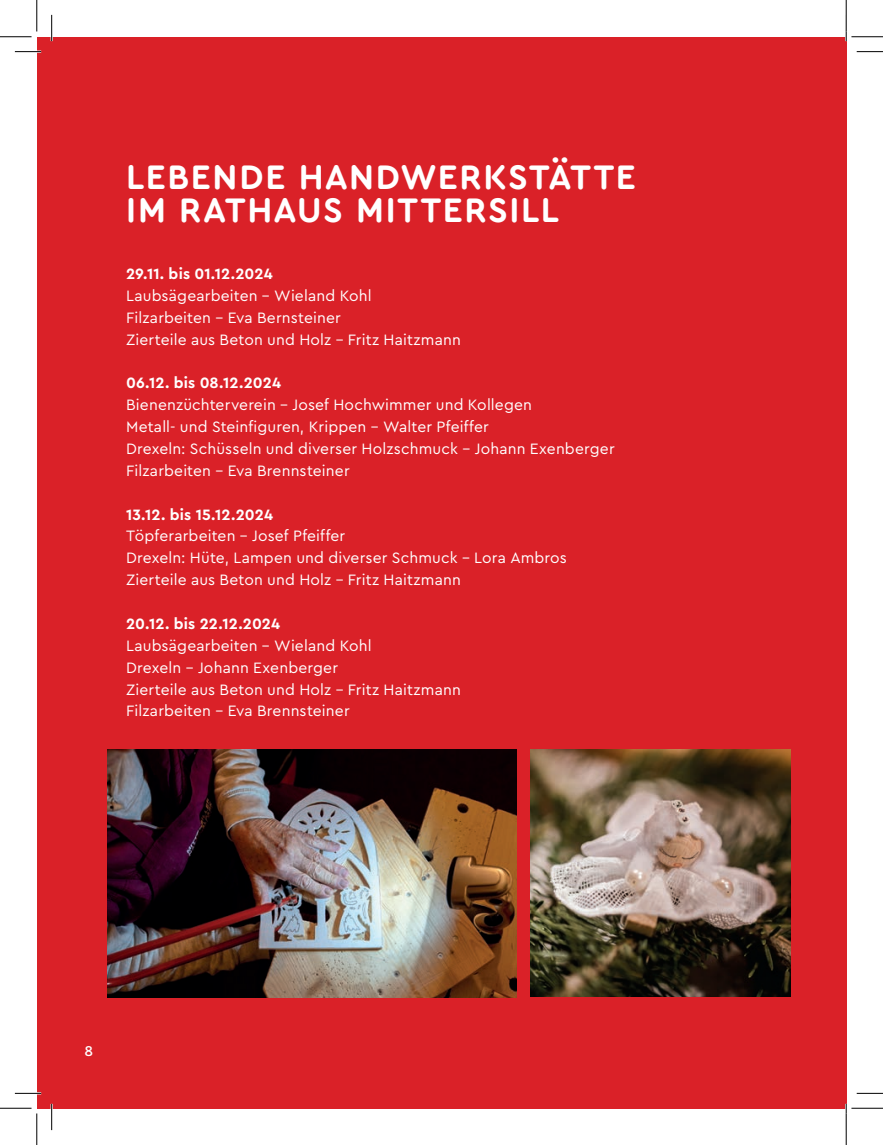
<style>
.page{position:relative;width:883px;height:1145px;background:#fff}
.page>*{position:absolute;margin:0;border:0;box-sizing:border-box;transform-origin:0 0}
.t1{font:700 35px/33.2px "Cera Round Pro";letter-spacing:.045em;color:#fff}
.t2{font:15.75px/21.9px "Cera Pro";letter-spacing:.01em;color:#fff}
.t3{font:700 15.75px "Cera Pro";color:#fff}
.t4{font:500 14.88px "Cera Pro";color:#fff}
</style>
<div class="page">
<div style="left:37px;top:37px;width:808px;height:1071px;background:#da2128"></div>
<img style="left:530px;top:750px;width:260px;height:247px">
<img style="left:107px;top:750px;width:409px;height:248px">
<hr style="left:15px;top:51px;width:26px;height:2px;background:#fff">
<hr style="left:15px;top:1092px;width:26px;height:2px;background:#fff">
<hr style="left:51px;top:15px;width:2px;height:26px;background:#fff">
<hr style="left:51px;top:1104px;width:2px;height:26px;background:#fff">
<hr style="left:844px;top:15px;width:2px;height:26px;background:#fff">
<hr style="left:844px;top:1104px;width:2px;height:26px;background:#fff">
<svg style="left:15px;top:51px;width:26px;height:1px"></svg>
<svg style="left:856px;top:51px;width:26px;height:1px"></svg>
<svg style="left:15px;top:1093px;width:26px;height:1px"></svg>
<svg style="left:856px;top:1093px;width:26px;height:1px"></svg>
<svg style="left:51px;top:15px;width:1px;height:26px"></svg>
<svg style="left:51px;top:1104px;width:1px;height:26px"></svg>
<hr style="left:0;top:36px;width:32px;height:1px;background:#000">
<hr style="left:851px;top:36px;width:31px;height:1px;background:#000">
<hr style="left:0;top:1108px;width:32px;height:1px;background:#000">
<hr style="left:851px;top:1108px;width:31px;height:1px;background:#000">
<hr style="left:36px;top:0;width:1px;height:31px;background:#000">
<hr style="left:36px;top:1113px;width:1px;height:32px;background:#000">
<hr style="left:845px;top:0;width:1px;height:31px;background:#000">
<hr style="left:845px;top:1113px;width:1px;height:32px;background:#000">
<h1 class="t1" style="left:126px;top:159px;width:511px">LEBENDE HANDWERKSTÄTTE<br>IM RATHAUS MITTERSILL</h1>
<p class="t3" style="left:126px;top:263px;width:148px">29.11. bis 01.12.2024</p>
<p class="t2" style="left:126px;top:284px;width:336px">Laubsägearbeiten - Wieland Kohl<br>Filzarbeiten - Eva Bernsteiner<br>Zierteile aus Beton und Holz - Fritz Haitzmann</p>
<p class="t3" style="left:126px;top:373px;width:156px">06.12. bis 08.12.2024</p>
<p class="t2" style="left:126px;top:393px;width:489px">Bienenzüchterverein - Josef Hochwimmer und Kollegen<br>Metall- und Steinfiguren, Krippen - Walter Pfeiffer<br>Drexeln: Schüsseln und diverser Holzschmuck - Johann Exenberger Filzarbeiten - Eva Brennsteiner</p>
<p class="t3" style="left:126px;top:504px;width:148px">13.12. bis 15.12.2024</p>
<p class="t2" style="left:126px;top:525px;width:442px">Töpferarbeiten - Josef Pfeiffer<br>Drexeln: Hüte, Lampen und diverser Schmuck - Lora Ambros<br>Zierteile aus Beton und Holz - Fritz Haitzmann</p>
<p class="t3" style="left:126px;top:613px;width:155px">20.12. bis 22.12.2024</p>
<p class="t2" style="left:126px;top:634px;width:336px">Laubsägearbeiten - Wieland Kohl<br>Drexeln - Johann Exenberger<br>Zierteile aus Beton und Holz - Fritz Haitzmann Filzarbeiten - Eva Brennsteiner</p>
<p class="t4" style="left:85px;top:1041px;width:10px">8</p>
</div>
